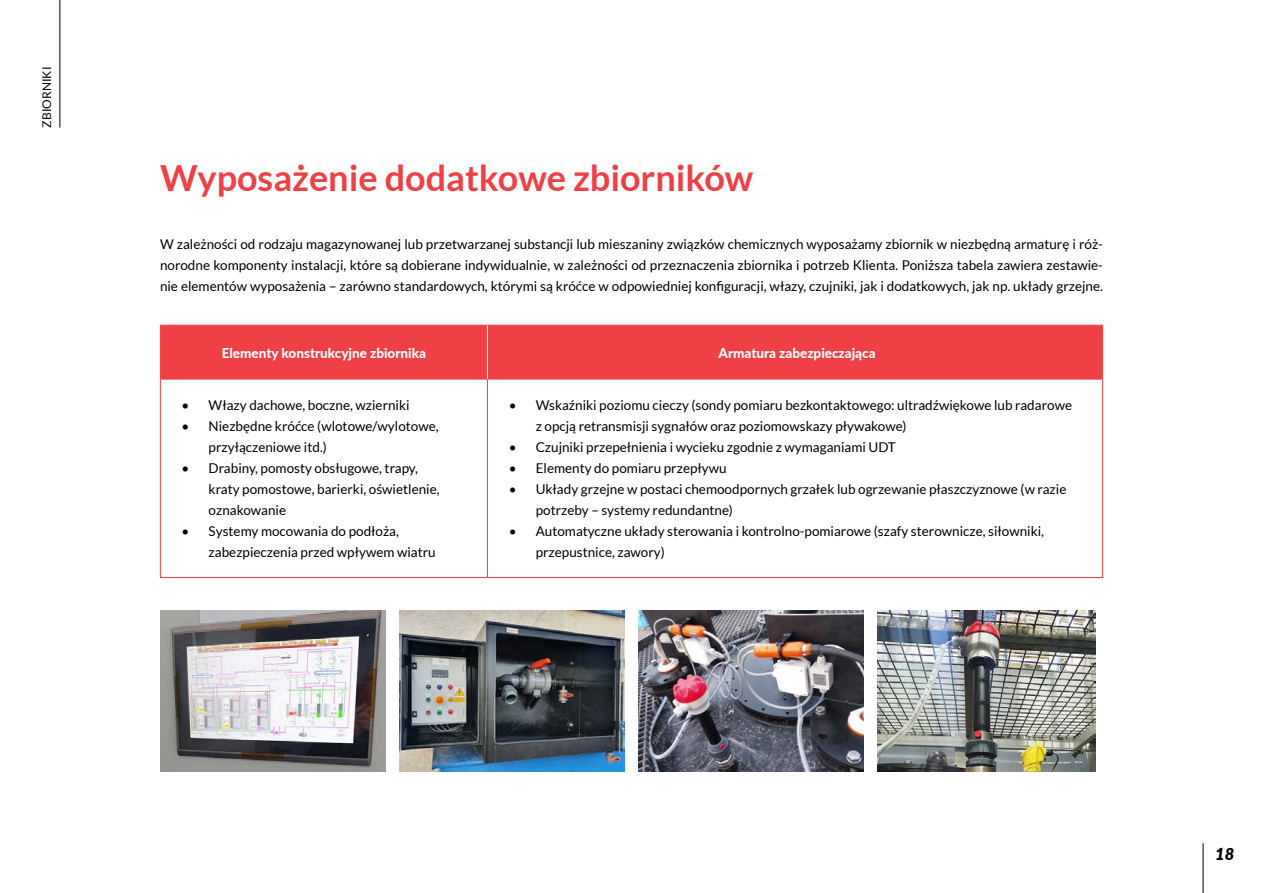
<style>
.page{position:relative;width:1263px;height:893px;background:#fff}
.page>*{position:absolute;margin:0;border:0;box-sizing:border-box;transform-origin:0 0}
.t1{font:700 36px "Lato";color:#ef4046}
.t2{font:italic 900 16.5px "Lato";color:#000}
.t3{font:13.5px/21px "Lato";color:#000}
.t4{font:800 13.5px "Lato";color:#fff}
.t5{font:12px "Lato";color:#000}
</style>
<div class="page">
<hr style="left:1203px;top:843px;width:1px;height:50px;background:#000">
<img style="left:878px;top:610px;width:217px;height:162px">
<img style="left:160px;top:610px;width:225px;height:162px">
<img style="left:638px;top:610px;width:226px;height:162px">
<img style="left:399px;top:610px;width:225px;height:162px">
<hr style="left:60px;top:0;width:1px;height:128px;background:#000">
<div style="left:161px;top:326px;width:941px;height:53px;background:#ef4046"></div>
<hr style="left:160px;top:325px;width:327px;height:1px;background:#ef4046">
<hr style="left:160px;top:326px;width:1px;height:53px;background:#ef4046">
<hr style="left:487px;top:325px;width:616px;height:1px;background:#ef4046">
<hr style="left:1102px;top:326px;width:1px;height:53px;background:#ef4046">
<hr style="left:160px;top:379px;width:327px;height:1px;background:#ef4046">
<hr style="left:160px;top:379px;width:1px;height:198px;background:#ef4046">
<hr style="left:487px;top:379px;width:616px;height:1px;background:#ef4046">
<hr style="left:487px;top:379px;width:1px;height:198px;background:#ef4046">
<hr style="left:1102px;top:379px;width:1px;height:198px;background:#ef4046">
<hr style="left:160px;top:577px;width:327px;height:1px;background:#ef4046">
<hr style="left:487px;top:577px;width:616px;height:1px;background:#ef4046">
<hr style="left:487px;top:326px;width:1px;height:53px;background:#fff">
<p class="t5" style="left:40px;top:128px;width:62px;rotate:-90deg">ZBIORNIKI</p>
<h1 class="t1" style="left:160px;top:157px;width:595px">Wyposażenie dodatkowe zbiorników</h1>
<p class="t3" style="left:160px;top:234px;width:944px;text-align:justify">W zależności od rodzaju magazynowanej lub przetwarzanej substancji lub mieszaniny związków chemicznych wyposażamy zbiornik w niezbędną armaturę i róż&shy;norodne komponenty instalacji, które są dobierane indywidualnie, w zależności od przeznaczenia zbiornika i potrzeb Klienta. Poniższa tabela zawiera zestawie&shy;nie elementów wyposażenia – zarówno standardowych, którymi są króćce w odpowiedniej konfiguracji, włazy, czujniki, jak i dodatkowych, jak np. układy grzejne.</p>
<p class="t4" style="left:222px;top:343px;width:206px">Elementy konstrukcyjne zbiornika</p>
<p class="t4" style="left:719px;top:343px;width:158px">Armatura zabezpieczająca</p>
<p class="t3" style="left:182px;top:395px;width:229px">• Włazy dachowe, boczne, wzierniki</p>
<p class="t3" style="left:209px;top:416px;width:232px;text-indent:-27px">• Niezbędne króćce (wlotowe/wylotowe, przyłączeniowe itd.)</p>
<p class="t3" style="left:209px;top:458px;width:232px;text-indent:-27px">• Drabiny, pomosty obsługowe, trapy, kraty pomostowe, barierki, oświetlenie, oznakowanie</p>
<p class="t3" style="left:209px;top:521px;width:229px;text-indent:-27px">• Systemy mocowania do podłoża, zabezpieczenia przed wpływem wiatru</p>
<p class="t3" style="left:536px;top:395px;width:538px;text-indent:-27px">• Wskaźniki poziomu cieczy (sondy pomiaru bezkontaktowego: ultradźwiękowe lub radarowe z opcją retransmisji sygnałów oraz poziomowskazy pływakowe)</p>
<p class="t3" style="left:509px;top:437px;width:389px">• Czujniki przepełnienia i wycieku zgodnie z wymaganiami UDT</p>
<p class="t3" style="left:509px;top:458px;width:219px">• Elementy do pomiaru przepływu</p>
<p class="t3" style="left:536px;top:479px;width:532px;text-indent:-27px">• Układy grzejne w postaci chemoodpornych grzałek lub ogrzewanie płaszczyznowe (w razie potrzeby – systemy redundantne)</p>
<p class="t3" style="left:536px;top:521px;width:510px;text-indent:-27px">• Automatyczne układy sterowania i kontrolno-pomiarowe (szafy sterownicze, siłowniki, przepustnice, zawory)</p>
<p class="t2" style="left:1215px;top:841px;width:21px">18</p>
</div>
